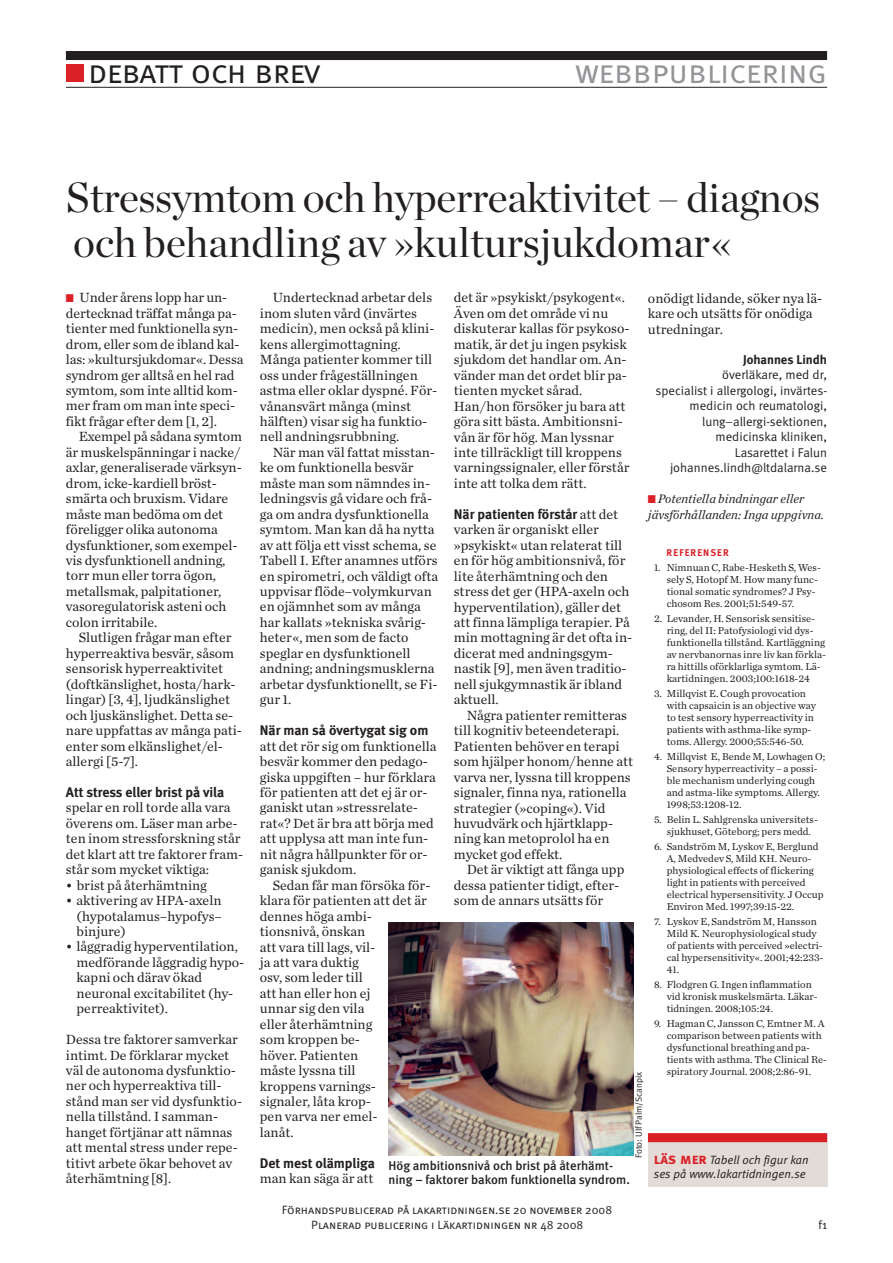
<style>
.page{position:relative;width:893px;height:1263px;background:#fff}
.page>*{position:absolute;margin:0;border:0;box-sizing:border-box;transform-origin:0 0}
.t1{font:42px/45px "Chronicle LT Display";letter-spacing:-.005em;color:#231f20}
.t2{font:33px "Meta LT Normal Small Caps";color:#939598}
.t3{font:33px "Meta LT Normal Small Caps";letter-spacing:-.02em;color:#231f20}
.t4{font:13.95px/15.5px "Chronicle LT Text";color:#231f20}
.t5{font:13.95px "Meta LT Bold";color:#231f20}
.t6{font:12.75px/15.5px "Meta LT Normal";color:#231f20;text-align:right}
.t7{font:12.75px/14.2px "Meta LT Medium";color:#231f20}
.t8{font:italic 12.75px/15.5px "Chronicle LT Text";color:#231f20}
.t9{font:12.75px "Meta LT Bold";color:#231f20}
.t10{font:12px/15.5px "Meta LT Normal Small Caps";color:#231f20;text-align:center}
.t11{font:italic 12px/13.5px "Meta LT Normal";color:#231f20}
.t12{font:12px "Meta LT Normal";color:#231f20}
.t13{font:10.5px/12px "Chronicle LT Text";color:#231f20}
.t14{font:9.75px "Meta LT Bold";letter-spacing:.11em;color:#da2128}
.t15{font:9px "Meta LT Normal";color:#231f20}
.s1{color:#da2128}
.s2{font-family:"Chronicle LT Text"}
.s3{font-family:"Meta LT Bold Small Caps";font-style:normal;font-size:15px;color:#da2128}
</style>
<div class="page">
<div style="left:66px;top:51px;width:761px;height:9px;background:#231f20"></div>
<hr style="left:66px;top:87px;width:761px;height:1px;background:#231f20">
<div style="left:66px;top:64px;width:18px;height:18px;background:#da2128"></div>
<div style="left:648px;top:1133px;width:179px;height:54px;background:#e3dbd6"></div>
<div style="left:648px;top:1133px;width:179px;height:9px;background:#da2128"></div>
<img style="left:389px;top:923px;width:244px;height:233px">
<h2 class="t3" style="left:88px;top:52px;width:234px">debatt och brev</h2>
<h2 class="t2" style="left:576px;top:52px;width:253px">webbpublicering</h2>
<h1 class="t1" style="left:66px;top:175px;width:756px">Stressymtom och hyperreaktivitet – diagnos och behandling av »kultursjukdomar«</h1>
<p class="t4" style="left:66px;top:290px;width:179px"><span class="s1">■</span> Under årens lopp har un&shy;dertecknad träffat många pa&shy;tienter med funktionella syn&shy;drom, eller som de ibland kal&shy;las: »kultursjukdomar«. Dessa syndrom ger alltså en hel rad symtom, som inte alltid kom&shy;mer fram om man inte speci&shy;fikt frågar efter dem [1, 2].</p>
<p class="t4" style="left:66px;top:429px;width:178px;text-indent:13px">Exempel på sådana symtom är muskelspänningar i nacke/ axlar, generaliserade värksyn&shy;drom, icke-kardiell bröst&shy;smärta och bruxism. Vidare måste man bedöma om det föreligger olika autonoma dysfunktioner, som exempel&shy;vis dysfunktionell andning, torr mun eller torra ögon, metallsmak, palpitationer, vasoregulatorisk asteni och colon irritabile.</p>
<p class="t4" style="left:66px;top:630px;width:178px;text-indent:13px">Slutligen frågar man efter hyperreaktiva besvär, såsom sensorisk hyperreaktivitet (doftkänslighet, hosta/hark&shy;lingar) [3, 4], ljudkänslighet och ljuskänslighet. Detta se&shy;nare uppfattas av många pati&shy;enter som elkänslighet/el&shy;allergi [5-7].</p>
<p class="t5" style="left:66px;top:787px;width:160px">Att stress eller brist på vila</p>
<p class="t4" style="left:66px;top:800px;width:179px">spelar en roll torde alla vara överens om. Läser man arbe&shy;ten inom stressforskning står det klart att tre faktorer fram&shy;står som mycket viktiga:</p>
<p class="t4" style="left:66px;top:877px;width:142px">• brist på återhämtning</p>
<p class="t4" style="left:77px;top:892px;width:147px;text-align:justify;text-indent:-11px">• aktivering av HPA-axeln (hypotalamus–hypofys– binjure)</p>
<p class="t4" style="left:77px;top:939px;width:169px;text-indent:-11px">• låggradig hyperventilation, medförande låggradig hypo&shy;kapni och därav ökad neuronal excitabilitet (hy&shy;perreaktivitet).</p>
<p class="t4" style="left:66px;top:1031px;width:178px">Dessa tre faktorer samverkar intimt. De förklarar mycket väl de autonoma dysfunktio&shy;ner och hyperreaktiva till&shy;stånd man ser vid dysfunktio&shy;nella tillstånd. I samman&shy;hanget förtjänar att nämnas att mental stress under repe&shy;titivt arbete ökar behovet av återhämtning [8].</p>
<p class="t4" style="left:454px;top:290px;width:177px">det är »psykiskt/psykogent«.<br>Även om det område vi nu diskuterar kallas för psykoso&shy;matik, är det ju ingen psykisk sjukdom det handlar om. An&shy;vänder man det ordet blir pa&shy;tienten mycket sårad.<br>Han/hon försöker ju bara att göra sitt bästa. Ambitionsni&shy;vån är för hög. Man lyssnar inte tillräckligt till kroppens varningssignaler, eller förstår inte att tolka dem rätt.</p>
<p class="t5" style="left:454px;top:509px;width:166px">När patienten förstår <span class="s2">att det</span></p>
<p class="t4" style="left:454px;top:522px;width:180px">varken är organiskt eller »psykiskt« utan relaterat till en för hög ambitionsnivå, för lite återhämtning och den stress det ger (HPA-axeln och hyperventilation), gäller det att finna lämpliga terapier. På min mottagning är det ofta in&shy;dicerat med andningsgym&shy;nastik [9], men även traditio&shy;nell sjukgymnastik är ibland aktuell.</p>
<p class="t4" style="left:454px;top:707px;width:181px;text-indent:13px">Några patienter remitteras till kognitiv beteendeterapi.<br>Patienten behöver en terapi som hjälper honom/henne att varva ner, lyssna till kroppens signaler, finna nya, rationella strategier (»coping«). Vid huvudvärk och hjärtklapp&shy;ning kan metoprolol ha en mycket god effekt.</p>
<p class="t4" style="left:454px;top:862px;width:172px;text-indent:13px">Det är viktigt att fånga upp dessa patienter tidigt, efter&shy;som de annars utsätts för</p>
<p class="t4" style="left:260px;top:290px;width:179px;text-indent:13px">Undertecknad arbetar dels inom sluten vård (invärtes medicin), men också på klini&shy;kens allergimottagning.<br>Många patienter kommer till oss under frågeställningen astma eller oklar dyspné. För&shy;vånansvärt många (minst hälften) visar sig ha funktio&shy;nell andningsrubbning.</p>
<p class="t4" style="left:260px;top:444px;width:180px;text-indent:13px">När man väl fattat misstan&shy;ke om funktionella besvär måste man som nämndes in&shy;ledningsvis gå vidare och frå&shy;ga om andra dysfunktionella symtom. Man kan då ha nytta av att följa ett visst schema, se<br>Tabell I. Efter anamnes utförs en spirometri, och väldigt ofta uppvisar flöde–volymkurvan en ojämnhet som av många har kallats »tekniska svårig&shy;heter«, men som de facto speglar en dysfunktionell andning; andningsmusklerna arbetar dysfunktionellt, se Fi&shy;gur 1.</p>
<p class="t5" style="left:260px;top:725px;width:170px">När man så övertygat sig om</p>
<p class="t4" style="left:260px;top:738px;width:178px">att det rör sig om funktionella besvär kommer den pedago&shy;giska uppgiften – hur förklara för patienten att det ej är or&shy;ganiskt utan »stressrelate&shy;rat«? Det är bra att börja med att upplysa att man inte fun&shy;nit några hållpunkter för or&shy;ganisk sjukdom.</p>
<p class="t4" style="left:260px;top:877px;width:172px;text-indent:13px">Sedan får man försöka för&shy;klara för patienten att det är dennes höga ambi&shy;tionsnivå, önskan<br>att vara till lags, vil-<br>ja att vara duktig<br>osv, som leder till<br>att han eller hon ej<br>unnar sig den vila<br>eller återhämtning<br>som kroppen be-<br>höver. Patienten<br>måste lyssna till<br>kroppens varnings-<br>signaler, låta krop-<br>pen varva ner emel-<br>lanåt.</p>
<p class="t5" style="left:260px;top:1157px;width:117px">Det mest olämpliga</p>
<p class="t4" style="left:260px;top:1170px;width:115px">man kan säga är att</p>
<p class="t4" style="left:648px;top:290px;width:176px">onödigt lidande, söker nya lä&shy;kare och utsätts för onödiga utredningar.</p>
<p class="t9" style="left:743px;top:355px;width:86px">Johannes Lindh</p>
<p class="t6" style="left:656px;top:368px;width:173px">överläkare, med dr,<br>specialist i allergologi, invärtes&shy;medicin och reumatologi, lung–allergi-sektionen, medicinska kliniken,<br>Lasarettet i Falun johannes.lindh@ltdalarna.se</p>
<p class="t8" style="left:648px;top:491px;width:178px"><span class="s1">■</span> Potentiella bindningar eller jävsförhållanden: Inga uppgivna.</p>
<p class="t14" style="left:667px;top:549px;width:64px">REFERENSER</p>
<p class="t13" style="left:667px;top:561px;width:156px;text-indent:-13px">1. Nimnuan C, Rabe-Hesketh S, Wes&shy;sely S, Hotopf M. How many func&shy;tional somatic syndromes? J Psy&shy;chosom Res. 2001;51:549-57.</p>
<p class="t13" style="left:667px;top:612px;width:161px;text-indent:-13px">2. Levander, H. Sensorisk sensitise&shy;ring, del II: Patofysiologi vid dys&shy;funktionella tillstånd. Kartläggning av nervbanornas inre liv kan förkla&shy;ra hittills oförklarliga symtom. Lä&shy;kartidningen. 2003;100:1618-24</p>
<p class="t13" style="left:667px;top:687px;width:151px;text-indent:-13px">3. Millqvist E. Cough provocation with capsaicin is an objective way to test sensory hyperreactivity in patients with asthma-like symp&shy;toms. Allergy. 2000;55:546-50.</p>
<p class="t13" style="left:667px;top:750px;width:160px;text-indent:-13px">4. Millqvist E, Bende M, Lowhagen O;<br>Sensory hyperreactivity – a possi&shy;ble mechanism underlying cough and astma-like symptoms. Allergy.<br>1998;53:1208-12.</p>
<p class="t13" style="left:654px;top:813px;width:165px;text-align:center">5. Belin L. Sahlgrenska universitets&shy;sjukhuset, Göteborg; pers medd.</p>
<p class="t13" style="left:667px;top:840px;width:158px;text-indent:-13px">6. Sandström M, Lyskov E, Berglund A, Medvedev S, Mild KH. Neuro&shy;physiological effects of flickering light in patients with perceived electrical hypersensitivity. J Occup Environ Med. 1997;39:15-22.</p>
<p class="t13" style="left:667px;top:915px;width:158px;text-indent:-13px">7. Lyskov E, Sandström M, Hansson<br>Mild K. Neurophysiological study of patients with perceived »electri&shy;cal hypersensitivity«. 2001;42:233-<br>41.</p>
<p class="t13" style="left:667px;top:978px;width:152px;text-indent:-13px">8. Flodgren G. Ingen inflammation vid kronisk muskelsmärta. Läkar&shy;tidningen. 2008;105:24.</p>
<p class="t13" style="left:667px;top:1017px;width:162px;text-indent:-13px">9. Hagman C, Jansson C, Emtner M. A comparison between patients with dysfunctional breathing and pa&shy;tients with asthma. The Clinical Re&shy;spiratory Journal. 2008;2:86-91.</p>
<p class="t15" style="left:635px;top:1158px;width:88px;rotate:-90deg">Foto: Ulf Palm/Scanpix</p>
<p class="t11" style="left:654px;top:1154px;width:156px"><span class="s3">läs mer</span> Tabell och figur kan ses på www.lakartidningen.se</p>
<p class="t7" style="left:389px;top:1159px;width:243px">Hög ambitionsnivå och brist på återhämt&shy;ning – faktorer bakom funktionella syndrom.</p>
<p class="t10" style="left:282px;top:1202px;width:332px">Förhandspublicerad på lakartidningen.se 20 november 2008<br>Planerad publicering i Läkartidningen nr 48 2008</p>
<p class="t12" style="left:818px;top:1220px;width:10px">f1</p>
</div>
